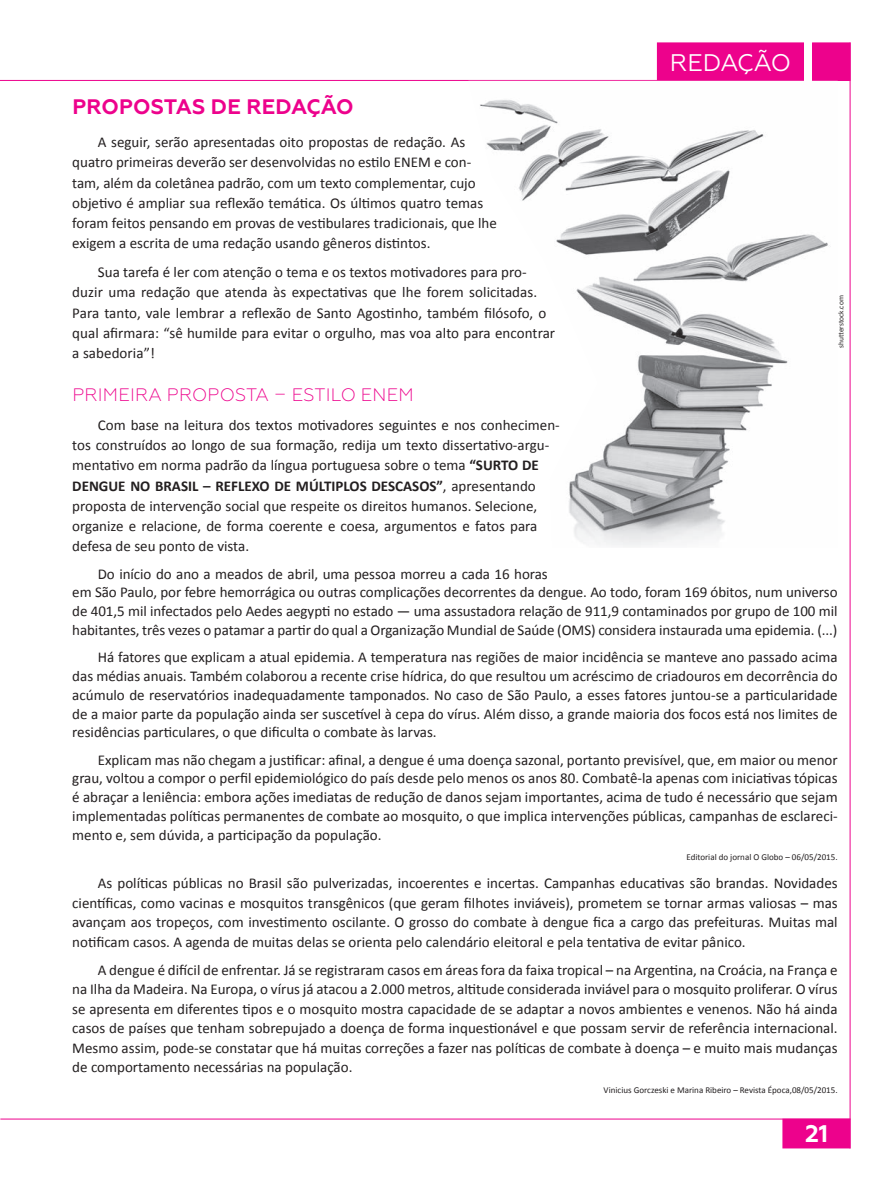
<style>
.page{position:relative;width:893px;height:1191px;background:#fff}
.page>*{position:absolute;margin:0;border:0;box-sizing:border-box;transform-origin:0 0}
.t1{font:24px "Geometria";letter-spacing:-.025em;color:#fff}
.t2{font:700 24px "Geometria";color:#fff}
.t3{font:700 21px "Geometria";letter-spacing:.01em;color:#ed028c}
.t4{font:300 18px "Geometria";letter-spacing:.01em;color:#ed028c}
.t5{font:15px/20.2px "Calibri";color:#231f20}
.t6{font:9px "Calibri";color:#231f20}
.t7{font:7.5px "Calibri";color:#231f20}
.s1{font-weight:700}
</style>
<div class="page">
<hr style="left:0;top:1118px;width:850px;height:1px;background:#ed028c">
<hr style="left:850px;top:43px;width:1px;height:1105px;background:#ed028c">
<hr style="left:0;top:80px;width:804px;height:1px;background:#ed028c">
<div style="left:657px;top:43px;width:146px;height:37px;background:#ed028c"></div>
<div style="left:657px;top:43px;width:147px;height:38px;border:1px solid #ed028c"></div>
<div style="left:783px;top:1119px;width:67px;height:28px;background:#ed028c"></div>
<div style="left:782px;top:1118px;width:68px;height:30px;border:2px solid #ed028c"></div>
<div style="left:813px;top:43px;width:37px;height:37px;background:#ed028c"></div>
<div style="left:812px;top:43px;width:38px;height:38px;border:1px solid #ed028c"></div>
<img style="left:480px;top:100px;width:348px;height:447px">
<h1 class="t1" style="left:670px;top:49px;width:123px">REDAÇÃO</h1>
<h2 class="t3" style="left:72px;top:94px;width:283px">PROPOSTAS DE REDAÇÃO</h2>
<p class="t5" style="left:72px;top:132px;width:426px;text-indent:26px">A seguir, serão apresentadas oito propostas de redação. As quatro primeiras deverão ser desenvolvidas no estilo ENEM e con&shy;tam, além da coletânea padrão, com um texto complementar, cujo objetivo é ampliar sua reflexão temática. Os últimos quatro temas foram feitos pensando em provas de vestibulares tradicionais, que lhe exigem a escrita de uma redação usando gêneros distintos.</p>
<p class="t5" style="left:72px;top:262px;width:484px;text-indent:26px">Sua tarefa é ler com atenção o tema e os textos motivadores para pro&shy;duzir uma redação que atenda às expectativas que lhe forem solicitadas.<br>Para tanto, vale lembrar a reflexão de Santo Agostinho, também filósofo, o qual afirmara: “sê humilde para evitar o orgulho, mas voa alto para encontrar a sabedoria”!</p>
<p class="t4" style="left:72px;top:384px;width:343px">PRIMEIRA PROPOSTA – ESTILO ENEM</p>
<p class="t5" style="left:72px;top:414px;width:489px;text-indent:26px">Com base na leitura dos textos motivadores seguintes e nos conhecimen&shy;tos construídos ao longo de sua formação, redija um texto dissertativo-argu&shy;mentativo em norma padrão da língua portuguesa sobre o tema <span class="s1">“SURTO DE DENGUE NO BRASIL – REFLEXO DE MÚLTIPLOS DESCASOS”</span>, apresentando proposta de intervenção social que respeite os direitos humanos. Selecione, organize e relacione, de forma coerente e coesa, argumentos e fatos para defesa de seu ponto de vista.</p>
<p class="t5" style="left:72px;top:564px;width:767px;line-height:18.8px;text-indent:26px">Do início do ano a meados de abril, uma pessoa morreu a cada 16 horas<br>em São Paulo, por febre hemorrágica ou outras complicações decorrentes da dengue. Ao todo, foram 169 óbitos, num universo de 401,5 mil infectados pelo Aedes aegypti no estado — uma assustadora relação de 911,9 contaminados por grupo de 100 mil habitantes, três vezes o patamar a partir do qual a Organização Mundial de Saúde (OMS) considera instaurada uma epidemia. (...)</p>
<p class="t5" style="left:72px;top:647px;width:767px;line-height:18.8px;text-align:justify;text-indent:26px">Há fatores que explicam a atual epidemia. A temperatura nas regiões de maior incidência se manteve ano passado acima das médias anuais. Também colaborou a recente crise hídrica, do que resultou um acréscimo de criadouros em decorrência do acúmulo de reservatórios inadequadamente tamponados. No caso de São Paulo, a esses fatores juntou-se a particularidade de a maior parte da população ainda ser suscetível à cepa do vírus. Além disso, a grande maioria dos focos está nos limites de residências particulares, o que dificulta o combate às larvas.</p>
<p class="t5" style="left:72px;top:749px;width:767px;line-height:18.8px;text-align:justify;text-indent:26px">Explicam mas não chegam a justificar: afinal, a dengue é uma doença sazonal, portanto previsível, que, em maior ou menor grau, voltou a compor o perfil epidemiológico do país desde pelo menos os anos 80. Combatê-la apenas com iniciativas tópicas é abraçar a leniência: embora ações imediatas de redução de danos sejam importantes, acima de tudo é necessário que sejam implementadas políticas permanentes de combate ao mosquito, o que implica intervenções públicas, campanhas de esclareci&shy;mento e, sem dúvida, a participação da população.</p>
<p class="t6" style="left:686px;top:851px;width:153px">Editorial do jornal O Globo – 06/05/2015.</p>
<p class="t5" style="left:72px;top:873px;width:767px;line-height:19.5px;text-align:justify;text-indent:26px">As políticas públicas no Brasil são pulverizadas, incoerentes e incertas. Campanhas educativas são brandas. Novidades científicas, como vacinas e mosquitos transgênicos (que geram filhotes inviáveis), prometem se tornar armas valiosas – mas avançam aos tropeços, com investimento oscilante. O grosso do combate à dengue fica a cargo das prefeituras. Muitas mal notificam casos. A agenda de muitas delas se orienta pelo calendário eleitoral e pela tentativa de evitar pânico.</p>
<p class="t5" style="left:72px;top:959px;width:767px;line-height:19.5px;text-align:justify;text-indent:26px">A dengue é difícil de enfrentar. Já se registraram casos em áreas fora da faixa tropical – na Argentina, na Croácia, na França e na Ilha da Madeira. Na Europa, o vírus já atacou a 2.000 metros, altitude considerada inviável para o mosquito proliferar. O vírus se apresenta em diferentes tipos e o mosquito mostra capacidade de se adaptar a novos ambientes e venenos. Não há ainda casos de países que tenham sobrepujado a doença de forma inquestionável e que possam servir de referência internacional.<br>Mesmo assim, pode-se constatar que há muitas correções a fazer nas políticas de combate à doença – e muito mais mudanças de comportamento necessárias na população.</p>
<p class="t6" style="left:604px;top:1084px;width:236px">Vinicius Gorczeski e Marina Ribeiro – Revista Época,08/05/2015.</p>
<p class="t7" style="left:836px;top:348px;width:54px;rotate:-90deg">shutterstock.com</p>
<h1 class="t2" style="left:805px;top:1119px;width:25px">21</h1>
</div>
